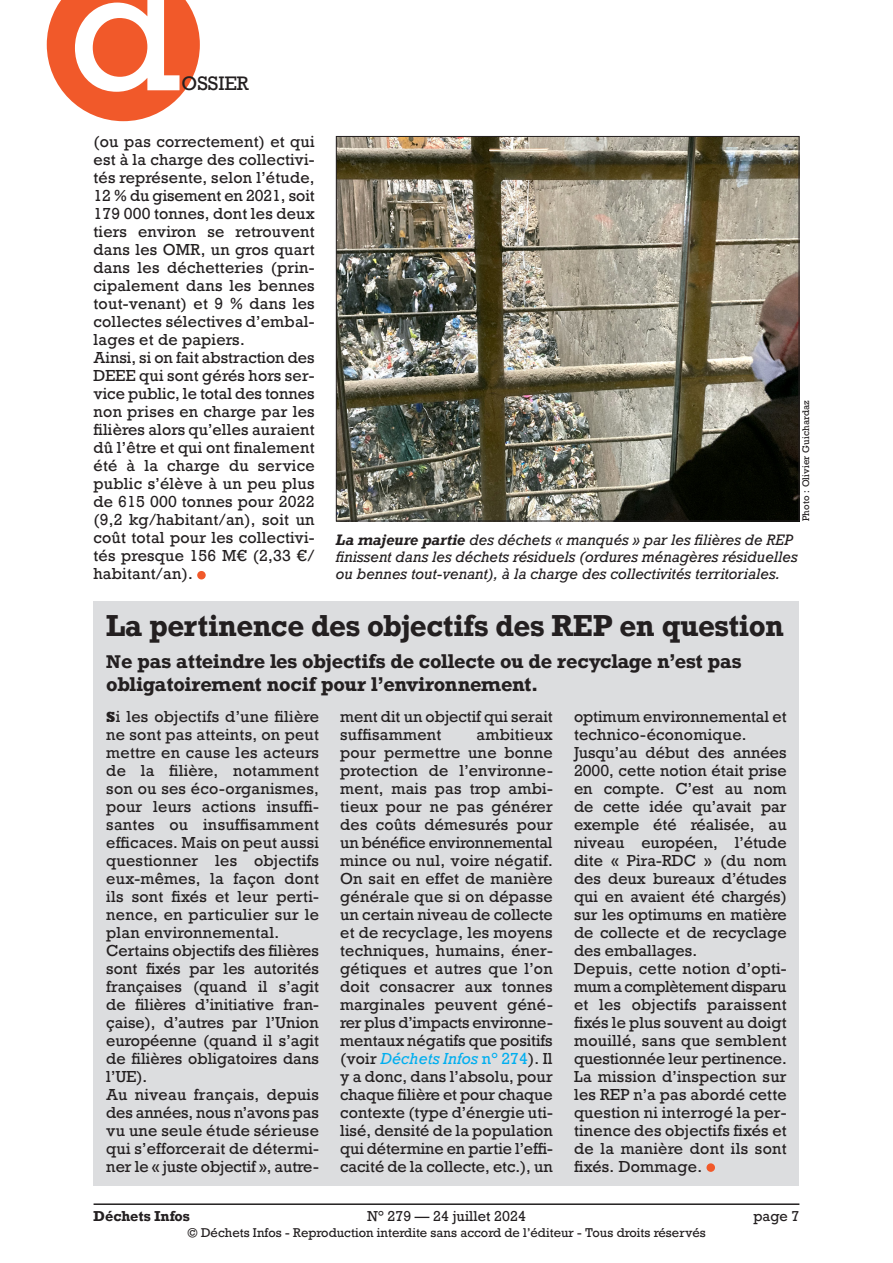
<style>
.page{position:relative;width:893px;height:1263px;background:#fff}
.page>*{position:absolute;margin:0;border:0;box-sizing:border-box;transform-origin:0 0}
.t1{font:166.5px "Rockwell";color:#fff}
.Châpo_12_5pt{font:700 28.5px "Rockwell";letter-spacing:-.01em;color:#231f20}
.Châpo_12_5pt-2{font:700 18.75px/23.2px "Rockwell";letter-spacing:-.015em;color:#231f20}
.t2{font:18.3px "Rockwell";color:#231f20}
.Texte_courant{font:15px/18px "Rockwell";letter-spacing:.01em;color:#231f20;text-align:justify}
.Légende_photo{font:italic 14.25px/17.2px "Rockwell";color:#231f20}
.t3{font:13.5px "Rockwell";color:#231f20}
.t4{font:700 13.5px "Rockwell";color:#231f20}
.t5{font:12px "Rockwell";color:#231f20}
.Crédit_photo{font:9px "Rockwell";letter-spacing:.015em;color:#231f20}
.s1{font-family:"Rockwell Std"}
.s2{font-weight:800}
.s3{font-weight:700}
.s4{font-style:italic;color:#00aeef}
.s5{color:#00aeef}
</style>
<div class="page">
<hr style="left:94px;top:1203px;width:705px;height:2px;background:#231f20">
<div style="left:197px;top:571px;width:9px;height:8px;background:#f1592a;border-radius:50%"></div>
<div style="left:94px;top:602px;width:705px;height:584px;background:#dcdddf"></div>
<div style="left:706px;top:1163px;width:9px;height:9px;background:#f1592a;border-radius:50%"></div>
<img style="left:338px;top:138px;width:459px;height:381px">
<svg style="left:47px;top:0;width:153px;height:121px;background:#f3734b"></svg>
<h1 class="t1" style="left:69px;top:-73px;width:114px">d</h1>
<p class="t2" style="left:182px;top:72px;width:69px">OSSIER</p>
<p class="Texte_courant" style="left:94px;top:133px;width:223px">(ou pas correctement) et qui est à la charge des collectivi&shy;tés représente, selon l’étude, 12 % du gisement en 2021, soit 179 000 tonnes, dont les deux tiers environ se retrouvent dans les OMR, un gros quart dans les déchetteries (prin&shy;cipalement dans les bennes tout-venant) et 9 % dans les collectes sélectives d’embal&shy;lages et de papiers.</p>
<p class="Texte_courant" style="left:94px;top:349px;width:223px">Ainsi, si on fait abstraction des DEEE qui sont gérés hors ser&shy;vice public, le total des tonnes non prises en charge par les filières alors qu’elles auraient dû l’être et qui ont finalement été à la charge du service public s’élève à un peu plus de 615 000 tonnes pour 2022 (9,2 kg/habitant/an), soit un coût total pour les collectivi&shy;tés presque 156 M€ (2,33 €/ habitant/an).</p>
<p class="Châpo_12_5pt" style="left:106px;top:607px;width:679px">La pertinence des objectifs des REP en question</p>
<p class="Châpo_12_5pt-2" style="left:106px;top:649px;width:637px"><span class="s1">N</span>e pas atteindre les objectifs de collecte ou de recyclage n’est pas obligatoirement nocif pour l’environnement.</p>
<p class="Texte_courant" style="left:106px;top:708px;width:214px"><span class="s2">S</span>i les objectifs d’une filière ne sont pas atteints, on peut mettre en cause les acteurs de la filière, notamment son ou ses éco-organismes, pour leurs actions insuffi&shy;santes ou insuffisamment efficaces. Mais on peut aussi questionner les objectifs eux-mêmes, la façon dont ils sont fixés et leur perti&shy;nence, en particulier sur le plan environnemental.</p>
<p class="Texte_courant" style="left:106px;top:942px;width:214px">Certains objectifs des filières sont fixés par les autorités françaises (quand il s’agit de filières d’initiative fran&shy;çaise), d’autres par l’Union européenne (quand il s’agit de filières obligatoires dans l’UE).</p>
<p class="Texte_courant" style="left:106px;top:1086px;width:214px">Au niveau français, depuis des années, nous n’avons pas vu une seule étude sérieuse qui s’efforcerait de détermi&shy;ner le « juste objectif », autre-</p>
<p class="Crédit_photo" style="left:800px;top:521px;width:122px;rotate:-90deg">Photo : Olivier Guichardaz</p>
<p class="Légende_photo" style="left:336px;top:531px;width:463px"><span class="s3">La majeure partie</span> des déchets « manqués » par les filières de REP finissent dans les déchets résiduels (ordures ménagères résiduelles ou bennes tout-venant), à la charge des collectivités territoriales.</p>
<p class="Texte_courant" style="left:340px;top:708px;width:214px">ment dit un objectif qui serait suffisamment</p>
<p class="Texte_courant" style="left:574px;top:708px;width:214px">optimum environnemental et technico-économique.</p>
<p class="Texte_courant" style="left:574px;top:744px;width:214px">Jusqu’au début des années 2000, cette notion était prise en compte. C’est au nom de cette idée qu’avait par exemple été réalisée, au niveau européen, l’étude dite « Pira-RDC » (du nom des deux bureaux d’études qui en avaient été chargés) sur les optimums en matière de collecte et de recyclage des emballages.</p>
<p class="Texte_courant" style="left:574px;top:960px;width:214px">Depuis, cette notion d’opti&shy;mum a complètement disparu et les objectifs paraissent fixés le plus souvent au doigt mouillé, sans que semblent questionnée leur pertinence.<br>La mission d’inspection sur les REP n’a pas abordé cette question ni interrogé la per&shy;tinence des objectifs fixés et de la manière dont ils sont fixés. Dommage.</p>
<p class="Texte_courant" style="left:340px;top:726px;width:214px;text-indent:136px">ambitieux pour permettre une bonne protection de l’environne&shy;ment, mais pas trop ambi&shy;tieux pour ne pas générer des coûts démesurés pour un bénéfice environnemental mince ou nul, voire négatif.<br>On sait en effet de manière générale que si on dépasse un certain niveau de collecte et de recyclage, les moyens techniques, humains, éner&shy;gétiques et autres que l’on doit consacrer aux tonnes marginales peuvent géné&shy;rer plus d’impacts environne&shy;mentaux négatifs que positifs (voir <span class="s4">Déchets Infos</span> <span class="s5">n° 274</span>). Il y a donc, dans l’absolu, pour chaque filière et pour chaque contexte (type d’énergie uti&shy;lisé, densité de la population qui détermine en partie l’effi&shy;cacité de la collecte, etc.), un</p>
<p class="t4" style="left:94px;top:1207px;width:98px">Déchets Infos</p>
<p class="t3" style="left:367px;top:1207px;width:160px">N° 279 — 24 juillet 2024</p>
<p class="t3" style="left:753px;top:1207px;width:48px">page 7</p>
<p class="t5" style="left:187px;top:1225px;width:520px">© Déchets Infos - Reproduction interdite sans accord de l’éditeur - Tous droits réservés</p>
</div>
